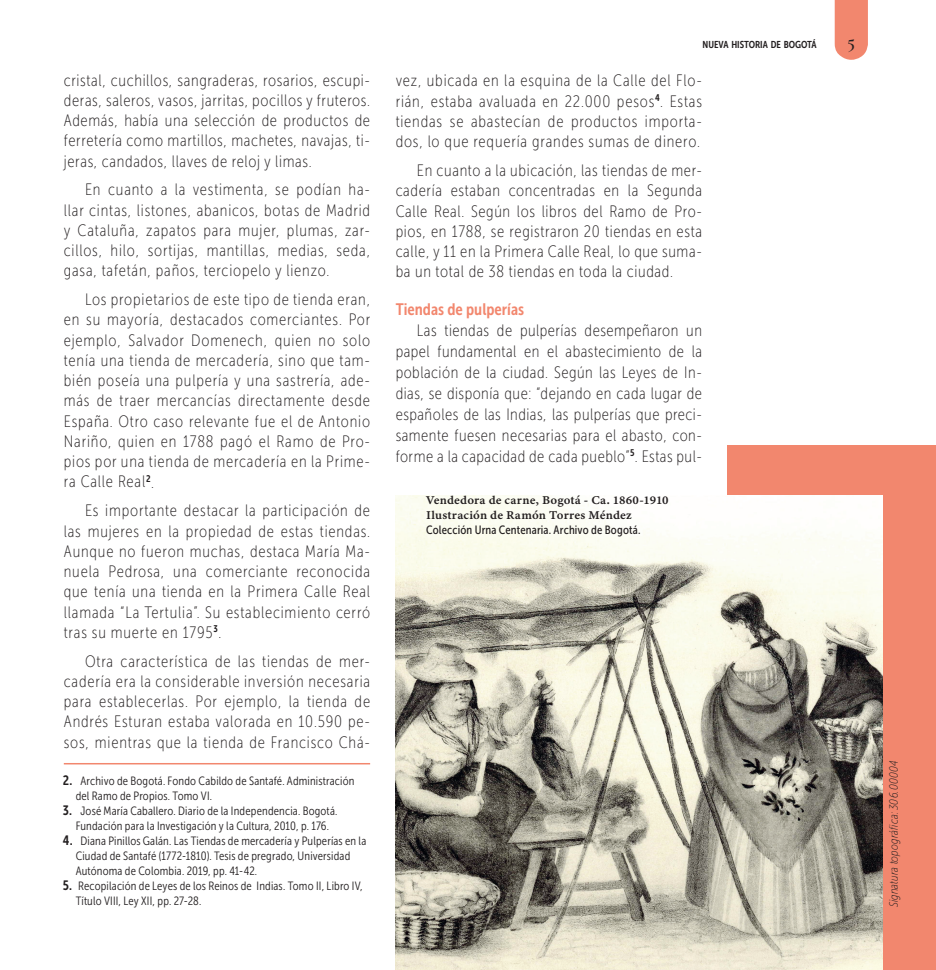
<style>
.page{position:relative;width:936px;height:970px;background:#fff}
.page>*{position:absolute;margin:0;border:0;box-sizing:border-box;transform-origin:0 0}
.t1{font:600 18.75px "Cormorant";color:#231f20}
.t2{font:16.5px/20.2px "Museo Sans Condensed 100";letter-spacing:.05em;color:#231f20;text-align:justify}
.t3{font:16.5px "Museo Sans Condensed 700";color:#f2876e}
.t4{font:12px/15px "Museo Sans Condensed 300";letter-spacing:.015em;color:#231f20}
.t5{font:12px/15px "Minion Variable Concept";letter-spacing:.01em;color:#231f20}
.t6{font:12px "Museo Sans Condensed 500";letter-spacing:.015em;color:#231f20}
.t7{font:italic 12px "Museo Sans Condensed 100";letter-spacing:.015em;color:#231f20}
.t8{font:10.05px "Museo Sans Condensed 700";color:#231f20}
.s1{font-family:"Museo Sans Condensed 700";font-size:13.5px}
</style>
<div class="page">
<svg style="left:834px;top:0;width:33px;height:60px;background:#f29079"></svg>
<div style="left:728px;top:445px;width:207px;height:60px;background:#f2876e"></div>
<img style="left:395px;top:495px;width:488px;height:474px">
<div style="left:883px;top:485px;width:52px;height:484px;background:#f2876e"></div>
<hr style="left:64px;top:763px;width:306px;height:1px;background:#f2876e">
<p class="t2" style="left:64px;top:70px;width:308px">cristal, cuchillos, sangraderas, rosarios, escupi&shy;deras, saleros, vasos, jarritas, pocillos y fruteros.<br>Además, había una selección de productos de ferretería como martillos, machetes, navajas, ti&shy;jeras, candados, llaves de reloj y limas.</p>
<p class="t2" style="left:64px;top:180px;width:308px;text-indent:21px">En cuanto a la vestimenta, se podían ha&shy;llar cintas, listones, abanicos, botas de Madrid y Cataluña, zapatos para mujer, plumas, zar&shy;cillos, hilo, sortijas, mantillas, medias, seda, gasa, tafetán, paños, terciopelo y lienzo.</p>
<p class="t2" style="left:64px;top:289px;width:308px;text-indent:21px">Los propietarios de este tipo de tienda eran, en su mayoría, destacados comerciantes. Por ejemplo, Salvador Domenech, quien no solo tenía una tienda de mercadería, sino que tam&shy;bién poseía una pulpería y una sastrería, ade&shy;más de traer mercancías directamente desde España. Otro caso relevante fue el de Antonio Nariño, quien en 1788 pagó el Ramo de Pro&shy;pios por una tienda de mercadería en la Prime&shy;ra Calle Real<sup>2</sup>.</p>
<p class="t2" style="left:64px;top:500px;width:308px;text-indent:21px">Es importante destacar la participación de las mujeres en la propiedad de estas tiendas.<br>Aunque no fueron muchas, destaca María Ma&shy;nuela Pedrosa, una comerciante reconocida que tenía una tienda en la Primera Calle Real llamada “La Tertulia”. Su establecimiento cerró tras su muerte en 1795<sup>3</sup>.</p>
<p class="t2" style="left:64px;top:651px;width:308px;text-indent:21px">Otra característica de las tiendas de mer&shy;cadería era la considerable inversión necesaria para establecerlas. Por ejemplo, la tienda de Andrés Esturan estaba valorada en 10.590 pe&shy;sos, mientras que la tienda de Francisco Chá-</p>
<p class="t4" style="left:76px;top:773px;width:280px;text-indent:-13px"><span class="s1">2.</span> Archivo de Bogotá. Fondo Cabildo de Santafé. Administración del Ramo de Propios. Tomo VI.</p>
<p class="t4" style="left:63px;top:803px;width:276px;text-align:center"><span class="s1">3.</span> José María Caballero. Diario de la Independencia. Bogotá.<br>Fundación para la Investigación y la Cultura, 2010, p. 176.</p>
<p class="t4" style="left:76px;top:833px;width:292px;text-indent:-13px"><span class="s1">4.</span> Diana Pinillos Galán. Las Tiendas de mercadería y Pulperías en la<br>Ciudad de Santafé (1772-1810). Tesis de pregrado, Universidad<br>Autónoma de Colombia. 2019, pp. 41-42.</p>
<p class="t4" style="left:76px;top:878px;width:288px;text-indent:-13px"><span class="s1">5.</span> Recopilación de Leyes de los Reinos de Indias. Tomo II, Libro IV,<br>Título VIII, Ley XII, pp. 27-28.</p>
<p class="t8" style="left:702px;top:39px;width:116px">NUEVA HISTORIA DE BOGOTÁ</p>
<p class="t1" style="left:846px;top:29px;width:11px">5</p>
<p class="t2" style="left:395px;top:70px;width:308px">vez, ubicada en la esquina de la Calle del Flo&shy;rián, estaba avaluada en 22.000 pesos<sup>4</sup>. Estas tiendas se abastecían de productos importa&shy;dos, lo que requería grandes sumas de dinero.</p>
<p class="t2" style="left:395px;top:160px;width:308px;text-indent:21px">En cuanto a la ubicación, las tiendas de mer&shy;cadería estaban concentradas en la Segunda Calle Real. Según los libros del Ramo de Pro&shy;pios, en 1788, se registraron 20 tiendas en esta calle, y 11 en la Primera Calle Real, lo que suma&shy;ba un total de 38 tiendas en toda la ciudad.</p>
<p class="t3" style="left:395px;top:299px;width:130px">Tiendas de pulperías</p>
<p class="t2" style="left:395px;top:319px;width:308px;line-height:21px;text-indent:21px">Las tiendas de pulperías desempeñaron un papel fundamental en el abastecimiento de la población de la ciudad. Según las Leyes de In&shy;dias, se disponía que: “dejando en cada lugar de españoles de las Indias, las pulperías que preci&shy;samente fuesen necesarias para el abasto, con&shy;forme a la capacidad de cada pueblo”<sup>5</sup>. Estas pul-</p>
<p class="t5" style="left:426px;top:492px;width:244px">Vendedora de carne, Bogotá - Ca. 1860-1910<br>Ilustración de Ramón Torres Méndez</p>
<p class="t6" style="left:426px;top:523px;width:216px">Colección Urna Centenaria. Archivo de Bogotá.</p>
<p class="t7" style="left:887px;top:907px;width:148px;rotate:-90deg">Signatura topográfica: 306.00004</p>
</div>
